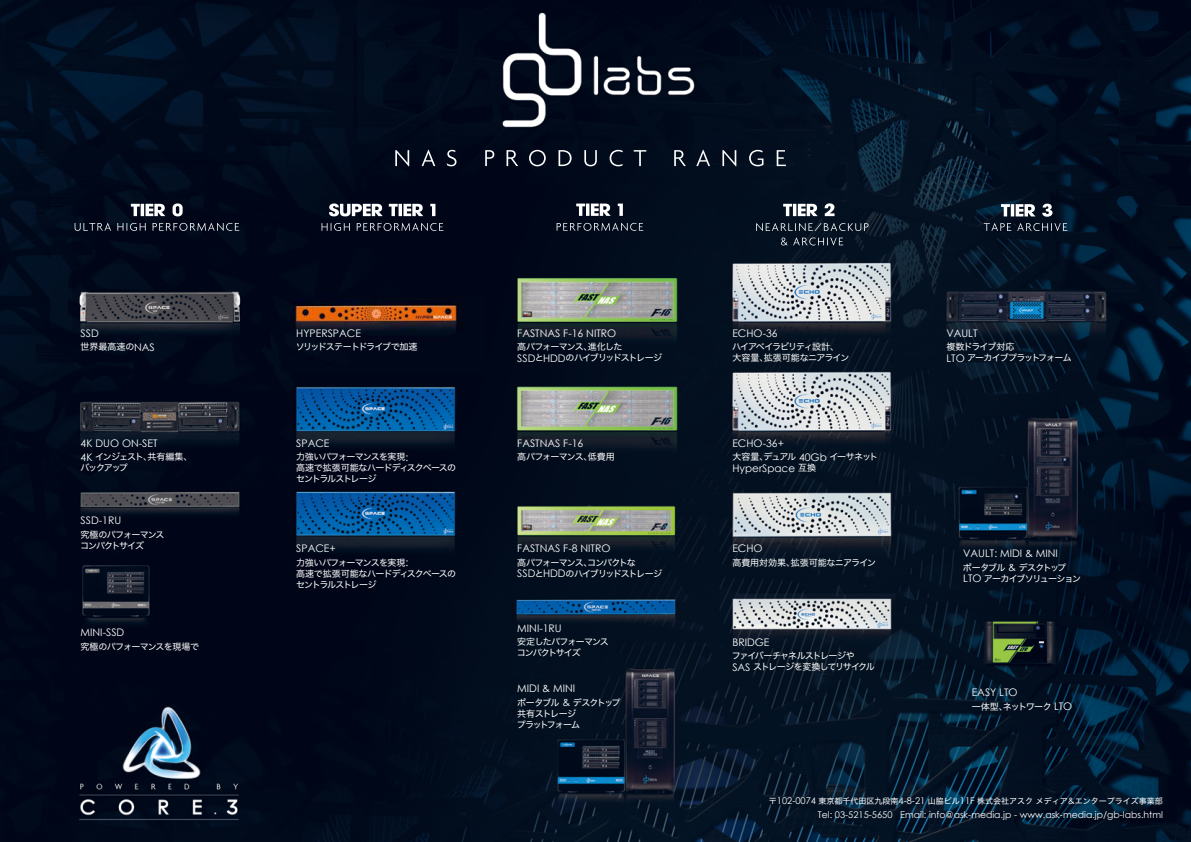
<style>
.page{position:relative;width:1191px;height:842px;background:#fff}
.page>*{position:absolute;margin:0;border:0;box-sizing:border-box;transform-origin:0 0}
.t1{font:10.4px "Century Gothic";color:#fff}
.t2{font:9.3px "Century Gothic";color:#fff}
.t3{font:9px/11px "Hiragino Sans W4";letter-spacing:-.095em;color:#fff}
.t4{font:9px/11px "Hiragino Sans W4";letter-spacing:-.125em;color:#fff}
.t5{font:9px "Hiragino Sans W4";letter-spacing:-.12em;color:#fff}
.t6{font:9px "Hiragino Sans W4";letter-spacing:-.015em;color:#fff}
.t7{font:9px "Hiragino Sans W4";letter-spacing:-.075em;color:#fff}
.t8{font:9px "Hiragino Sans W4";letter-spacing:-.06em;color:#fff}
.t9{font:8px "Hiragino Sans W4";color:#fff}
.s1{font-family:"Century Gothic";font-size:10.4px}
.s2{font-family:"Hiragino Sans W4";font-size:9px}
.s3{font-family:"Century Gothic";font-size:9.3px}
</style>
<div class="page">
<img style="left:0;top:0;width:1191px;height:842px">
<img style="left:279px;top:296px;width:206px;height:76px">
<img style="left:334px;top:223px;width:109px;height:8px">
<img style="left:329px;top:203px;width:106px;height:13px">
<img style="left:131px;top:203px;width:52px;height:13px">
<img style="left:104px;top:223px;width:135px;height:8px">
<img style="left:576px;top:204px;width:47px;height:12px">
<img style="left:556px;top:223px;width:87px;height:8px">
<img style="left:983px;top:223px;width:84px;height:8px">
<img style="left:756px;top:223px;width:112px;height:8px">
<img style="left:783px;top:203px;width:51px;height:13px">
<img style="left:1001px;top:204px;width:51px;height:13px">
<img style="left:395px;top:150px;width:368px;height:16px">
<p class="t1" style="left:81px;top:326px;width:20px">SSD</p>
<p class="t3" style="left:81px;top:341px;width:76px">世界最高速の<span class="s1">NAS</span></p>
<p class="t1" style="left:296px;top:326px;width:66px">HYPERSPACE</p>
<p class="t3" style="left:296px;top:341px;width:123px">ソリッドステートドライブで加速</p>
<p class="t1" style="left:517px;top:326px;width:100px">FASTNAS F-16 NITRO</p>
<p class="t3" style="left:517px;top:341px;width:146px">高パフォーマンス、進化した<br><span class="s1">SSD</span>と<span class="s1">HDD</span>のハイブリッドストレージ</p>
<p class="t1" style="left:732px;top:326px;width:47px">ECHO-36</p>
<p class="t3" style="left:732px;top:341px;width:119px">ハイアベイラビリティ設計、大容量、拡張可能なニアライン</p>
<p class="t1" style="left:946px;top:326px;width:33px">VAULT</p>
<p class="t3" style="left:946px;top:341px;width:127px">複数ドライブ対応<br><span class="s1">LTO</span> アーカイブプラットフォーム</p>
<p class="t1" style="left:81px;top:436px;width:78px">4K DUO ON-SET</p>
<p class="t4" style="left:80px;top:451px;width:114px"><span class="s1">4K</span> インジェスト、共有編集、バックアップ</p>
<p class="t1" style="left:296px;top:436px;width:35px">SPACE</p>
<p class="t3" style="left:296px;top:451px;width:162px">力強いパフォーマンスを実現<span class="s1">:<br></span>高速で拡張可能なハードディスクベースのセントラルストレージ</p>
<p class="t1" style="left:517px;top:436px;width:68px">FASTNAS F-16</p>
<p class="t3" style="left:517px;top:451px;width:99px">高パフォーマンス、低費用</p>
<p class="t1" style="left:732px;top:436px;width:53px">ECHO-36+</p>
<p class="t5" style="left:732px;top:449px;width:147px">大容量、デュアル <span class="s1">40Gb</span> イーサネット</p>
<p class="t1" style="left:732px;top:461px;width:85px">HyperSpace <span class="s2">互換</span></p>
<p class="t1" style="left:81px;top:513px;width:42px">SSD-1RU</p>
<p class="t3" style="left:80px;top:528px;width:86px">究極のパフォーマンスコンパクトサイズ</p>
<p class="t1" style="left:296px;top:542px;width:41px">SPACE+</p>
<p class="t3" style="left:296px;top:556px;width:162px">力強いパフォーマンスを実現<span class="s1">:<br></span>高速で拡張可能なハードディスクベースのセントラルストレージ</p>
<p class="t1" style="left:517px;top:542px;width:95px">FASTNAS F-8 NITRO</p>
<p class="t3" style="left:517px;top:556px;width:146px">高パフォーマンス、コンパクトな<br><span class="s1">SSD</span>と<span class="s1">HDD</span>のハイブリッドストレージ</p>
<p class="t1" style="left:732px;top:542px;width:32px">ECHO</p>
<p class="t6" style="left:732px;top:554px;width:145px">高費用対効果、拡張可能なニアライン</p>
<p class="t1" style="left:963px;top:547px;width:96px">VAULT: MIDI &amp; MINI</p>
<p class="t3" style="left:963px;top:561px;width:120px">ポータブル <span class="s1">&amp;</span> デスクトップ<br><span class="s1">LTO</span> アーカイブソリューション</p>
<p class="t1" style="left:81px;top:626px;width:45px">MINI-SSD</p>
<p class="t7" style="left:81px;top:639px;width:120px">究極のパフォーマンスを現場で</p>
<p class="t1" style="left:517px;top:621px;width:46px">MINI-1RU</p>
<p class="t3" style="left:517px;top:636px;width:94px">安定したパフォーマンスコンパクトサイズ</p>
<p class="t1" style="left:517px;top:681px;width:59px">MIDI &amp; MINI</p>
<p class="t3" style="left:517px;top:696px;width:105px">ポータブル <span class="s1">&amp;</span> デスクトップ共有ストレージ<br>プラットフォーム</p>
<p class="t1" style="left:732px;top:635px;width:39px">BRIDGE</p>
<p class="t3" style="left:732px;top:650px;width:145px">ファイバーチャネルストレージや<br><span class="s1">SAS</span> ストレージを変換してリサイクル</p>
<p class="t1" style="left:971px;top:686px;width:47px">EASY LTO</p>
<p class="t8" style="left:971px;top:698px;width:102px">一体型、ネットワーク <span class="s1">LTO</span></p>
<p class="t9" style="left:769px;top:794px;width:395px">〒<span class="s3">102-0074</span> 東京都千代田区九段南<span class="s3">4-8-21</span> 山脇ビル<span class="s3">11F</span> 株式会社アスクメディア<span class="s3">&amp;</span>エンタープライズ事業部</p>
<p class="t2" style="left:818px;top:809px;width:346px">Tel: 03-5215-5650 Email: info@ask-media.jp - www.ask-media.jp/gb-labs.html</p>
</div>
